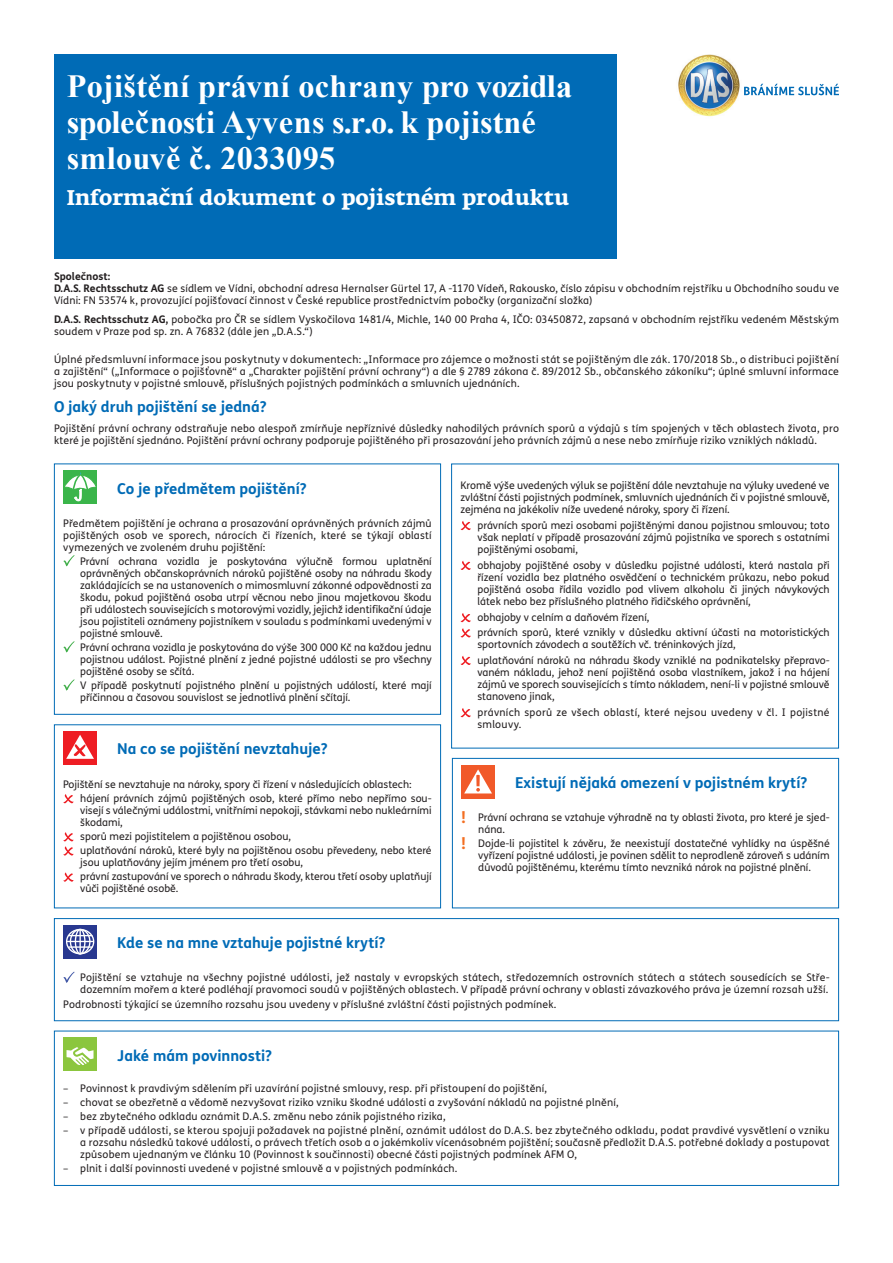
<style>
.page{position:relative;width:893px;height:1263px;background:#fff}
.page>*{position:absolute;margin:0;border:0;box-sizing:border-box;transform-origin:0 0}
.t1{font:700 32.25px/36px "Times New Roman";letter-spacing:.01em;color:#fff}
.t2{font:700 21px "Fedra Serif A Pro";color:#fff}
.t3{font:700 15px "FS Me Pro";color:#006bb6}
.t4{font:10.5px/12px "FS Me Pro";letter-spacing:.01em;color:#231f20}
.s1{font-weight:700}
.s2{font-weight:700;font-size:16.5px;color:#f36e21}
</style>
<div class="page">
<div style="left:54px;top:54px;width:563px;height:204px;background:#006bb6"></div>
<svg style="left:744px;top:84px;width:95px;height:11px"></svg>
<img style="left:678px;top:54px;width:62px;height:63px">
<div style="left:63px;top:470px;width:34px;height:34px;background:#3ab54a"></div>
<svg style="left:65px;top:472px;width:31px;height:30px"></svg>
<svg style="left:63px;top:555px;width:12px;height:11px"></svg>
<svg style="left:63px;top:641px;width:12px;height:11px"></svg>
<svg style="left:63px;top:679px;width:12px;height:12px"></svg>
<div style="left:54px;top:463px;width:387px;height:252px;border:1px solid #006bb6"></div>
<div style="left:461px;top:765px;width:34px;height:33px;background:#f15929"></div>
<svg style="left:464px;top:769px;width:28px;height:24px"></svg>
<div style="left:452px;top:758px;width:387px;height:150px;border:1px solid #006bb6"></div>
<div style="left:63px;top:731px;width:34px;height:34px;background:#ee1d23"></div>
<svg style="left:66px;top:735px;width:28px;height:24px"></svg>
<svg style="left:63px;top:794px;width:11px;height:9px"></svg>
<svg style="left:63px;top:832px;width:11px;height:23px"></svg>
<svg style="left:63px;top:872px;width:11px;height:10px"></svg>
<div style="left:54px;top:724px;width:387px;height:184px;border:1px solid #006bb6"></div>
<svg style="left:460px;top:521px;width:11px;height:9px"></svg>
<svg style="left:460px;top:561px;width:11px;height:9px"></svg>
<svg style="left:460px;top:613px;width:11px;height:9px"></svg>
<svg style="left:460px;top:628px;width:11px;height:9px"></svg>
<svg style="left:460px;top:656px;width:11px;height:9px"></svg>
<svg style="left:460px;top:708px;width:11px;height:9px"></svg>
<div style="left:451px;top:464px;width:388px;height:284px;border:1px solid #006bb6"></div>
<svg style="left:63px;top:925px;width:34px;height:34px"></svg>
<div style="left:66px;top:929px;width:28px;height:25px;border:1px solid #fff;border-radius:50%"></div>
<div style="left:70px;top:929px;width:21px;height:25px;border:1px solid #fff;border-radius:50%"></div>
<div style="left:75px;top:929px;width:11px;height:25px;border:1px solid #fff;border-radius:50%"></div>
<hr style="left:79px;top:929px;width:2px;height:25px;background:#fff">
<hr style="left:68px;top:946px;width:24px;height:2px;background:#fff">
<svg style="left:67px;top:935px;width:27px;height:7px"></svg>
<svg style="left:63px;top:972px;width:12px;height:11px"></svg>
<div style="left:54px;top:918px;width:785px;height:103px;border:1px solid #006bb6"></div>
<div style="left:63px;top:1037px;width:34px;height:34px;background:#8bc63e"></div>
<svg style="left:66px;top:1047px;width:28px;height:18px"></svg>
<div style="left:54px;top:1031px;width:785px;height:155px;border:1px solid #006bb6"></div>
<h1 class="t1" style="left:67px;top:67px;width:507px">Pojištění právní ochrany pro vozidla společnosti Ayvens s.r.o. k pojistné smlouvě č. 2033095</h1>
<h2 class="t2" style="left:67px;top:184px;width:504px">Informační dokument o pojistném produktu</h2>
<p class="t4" style="left:54px;top:270px;width:786px"><span class="s1">Společnost:<br>D.A.S. Rechtsschutz AG</span> se sídlem ve Vídni, obchodní adresa Hernalser Gürtel 17, A -1170 Vídeň, Rakousko, číslo zápisu v obchodním rejstříku u Obchodního soudu ve<br>Vídni: FN 53574 k, provozující pojišťovací činnost v České republice prostřednictvím pobočky (organizační složka)</p>
<p class="t4" style="left:54px;top:313px;width:786px"><span class="s1">D.A.S. Rechtsschutz AG,</span> pobočka pro ČR se sídlem Vyskočilova 1481/4, Michle, 140 00 Praha 4, IČO: 03450872, zapsaná v obchodním rejstříku vedeném Městským soudem v Praze pod sp. zn. A 76832 (dále jen „D.A.S.“)</p>
<p class="t4" style="left:54px;top:353px;width:786px;text-align:justify">Úplné předsmluvní informace jsou poskytnuty v dokumentech: „Informace pro zájemce o možnosti stát se pojištěným dle zák. 170/2018 Sb., o distribuci pojištění a zajištění“ („Informace o pojišťovně“ a „Charakter pojištění právní ochrany“) a dle § 2789 zákona č. 89/2012 Sb., občanského zákoníku“; úplné smluvní informace jsou poskytnuty v pojistné smlouvě, příslušných pojistných podmínkách a smluvních ujednáních.</p>
<h3 class="t3" style="left:54px;top:395px;width:214px">O jaký druh pojištění se jedná?</h3>
<p class="t4" style="left:54px;top:422px;width:786px">Pojištění právní ochrany odstraňuje nebo alespoň zmírňuje nepříznivé důsledky nahodilých právních sporů a výdajů s tím spojených v těch oblastech života, pro které je pojištění sjednáno. Pojištění právní ochrany podporuje pojištěného při prosazování jeho právních zájmů a nese nebo zmírňuje riziko vzniklých nákladů.</p>
<h3 class="t3" style="left:117px;top:477px;width:191px">Co je předmětem pojištění?</h3>
<p class="t4" style="left:63px;top:517px;width:370px;text-align:justify">Předmětem pojištění je ochrana a prosazování oprávněných právních zájmů pojištěných osob ve sporech, nárocích či řízeních, které se týkají oblastí vymezených ve zvoleném druhu pojištění:</p>
<p class="t4" style="left:80px;top:555px;width:353px;text-align:justify">Právní ochrana vozidla je poskytována výlučně formou uplatnění oprávněných občanskoprávních nároků pojištěné osoby na náhradu škody zakládajících se na ustanoveních o mimosmluvní zákonné odpovědnosti za škodu, pokud pojištěná osoba utrpí věcnou nebo jinou majetkovou škodu při událostech souvisejících s motorovými vozidly, jejichž identifikační údaje jsou pojistiteli oznámeny pojistníkem v souladu s podmínkami uvedenými v pojistné smlouvě.</p>
<p class="t4" style="left:80px;top:641px;width:353px;text-align:justify">Právní ochrana vozidla je poskytována do výše 300 000 Kč na každou jednu pojistnou událost. Pojistné plnění z jedné pojistné události se pro všechny pojištěné osoby se sčítá.</p>
<p class="t4" style="left:80px;top:679px;width:353px">V případě poskytnutí pojistného plnění u pojistných událostí, které mají příčinnou a časovou souvislost se jednotlivá plnění sčítají.</p>
<h3 class="t3" style="left:117px;top:737px;width:212px">Na co se pojištění nevztahuje?</h3>
<p class="t4" style="left:80px;top:777px;width:353px;line-height:14.1px;text-indent:-17px">Pojištění se nevztahuje na nároky, spory či řízení v následujících oblastech: hájení právních zájmů pojištěných osob, které přímo nebo nepřímo sou-</p>
<p class="t4" style="left:80px;top:804px;width:353px">visejí s válečnými událostmi, vnitřními nepokoji, stávkami nebo nukleárními škodami,</p>
<p class="t4" style="left:80px;top:829px;width:353px;line-height:14.1px">sporů mezi pojistitelem a pojištěnou osobou,<br>uplatňování nároků, které byly na pojištěnou osobu převedeny, nebo které</p>
<p class="t4" style="left:80px;top:855px;width:353px;line-height:14.1px">jsou uplatňovány jejím jménem pro třetí osobu,<br>právní zastupování ve sporech o náhradu škody, kterou třetí osoby uplatňují</p>
<p class="t4" style="left:80px;top:882px;width:100px">vůči pojištěné osobě.</p>
<p class="t4" style="left:460px;top:479px;width:371px;text-align:justify">Kromě výše uvedených výluk se pojištění dále nevztahuje na výluky uvedené ve zvláštní části pojistných podmínek, smluvních ujednáních či v pojistné smlouvě, zejména na jakékoliv níže uvedené nároky, spory či řízení.</p>
<p class="t4" style="left:477px;top:519px;width:354px;text-align:justify">právních sporů mezi osobami pojištěnými danou pojistnou smlouvou; toto však neplatí v případě prosazování zájmů pojistníka ve sporech s ostatními pojištěnými osobami,</p>
<p class="t4" style="left:477px;top:558px;width:354px;text-align:justify">obhajoby pojištěné osoby v důsledku pojistné události, která nastala při řízení vozidla bez platného osvědčení o technickém průkazu, nebo pokud pojištěná osoba řídila vozidlo pod vlivem alkoholu či jiných návykových látek nebo bez příslušného platného řidičského oprávnění,</p>
<p class="t4" style="left:477px;top:609px;width:354px;line-height:15.3px">obhajoby v celním a daňovém řízení,<br>právních sporů, které vznikly v důsledku aktivní účasti na motoristických</p>
<p class="t4" style="left:477px;top:637px;width:354px;line-height:15.3px">sportovních závodech a soutěžích vč. tréninkových jízd,<br>uplatňování nároků na náhradu škody vzniklé na podnikatelsky přepravo-</p>
<p class="t4" style="left:477px;top:666px;width:354px;text-align:justify">vaném nákladu, jehož není pojištěná osoba vlastníkem, jakož i na hájení zájmů ve sporech souvisejících s tímto nákladem, není-li v pojistné smlouvě stanoveno jinak,</p>
<p class="t4" style="left:477px;top:706px;width:354px">právních sporů ze všech oblastí, které nejsou uvedeny v čl. I pojistné smlouvy.</p>
<h3 class="t3" style="left:515px;top:771px;width:294px">Existují nějaká omezení v pojistném krytí?</h3>
<p class="t4" style="left:478px;top:811px;width:353px;text-indent:-17px"><span class="s2">!</span> Právní ochrana se vztahuje výhradně na ty oblasti života, pro které je sjed&shy;nána.</p>
<p class="t4" style="left:478px;top:837px;width:353px;text-align:justify;text-indent:-17px"><span class="s2">!</span> Dojde-li pojistitel k závěru, že neexistují dostatečné vyhlídky na úspěšné vyřízení pojistné události, je povinen sdělit to neprodleně zároveň s udáním důvodů pojištěnému, kterému tímto nevzniká nárok na pojistné plnění.</p>
<h3 class="t3" style="left:117px;top:931px;width:270px">Kde se na mne vztahuje pojistné krytí?</h3>
<p class="t4" style="left:80px;top:971px;width:751px">Pojištění se vztahuje na všechny pojistné události, jež nastaly v evropských státech, středozemních ostrovních státech a státech sousedících se Stře&shy;dozemním mořem a které podléhají pravomoci soudů v pojištěných oblastech. V případě právní ochrany v oblasti závazkového práva je územní rozsah užší.</p>
<p class="t4" style="left:63px;top:998px;width:495px">Podrobnosti týkající se územního rozsahu jsou uvedeny v příslušné zvláštní části pojistných podmínek.</p>
<h3 class="t3" style="left:117px;top:1044px;width:156px">Jaké mám povinnosti?</h3>
<p class="t4" style="left:63px;top:1082px;width:485px">– Povinnost k pravdivým sdělením při uzavírání pojistné smlouvy, resp. při přistoupení do pojištění,</p>
<p class="t4" style="left:63px;top:1096px;width:557px">– chovat se obezřetně a vědomě nezvyšovat riziko vzniku škodné události a zvyšování nákladů na pojistné plnění,</p>
<p class="t4" style="left:63px;top:1110px;width:384px">– bez zbytečného odkladu oznámit D.A.S. změnu nebo zánik pojistného rizika,</p>
<p class="t4" style="left:80px;top:1124px;width:751px;text-align:justify;text-indent:-17px">– v případě události, se kterou spojuji požadavek na pojistné plnění, oznámit událost do D.A.S. bez zbytečného odkladu, podat pravdivé vysvětlení o vzniku a rozsahu následků takové události, o právech třetích osob a o jakémkoliv vícenásobném pojištění; současně předložit D.A.S. potřebné doklady a postupovat způsobem ujednaným ve článku 10 (Povinnost k součinnosti) obecné části pojistných podmínek AFM O,</p>
<p class="t4" style="left:63px;top:1162px;width:396px">– plnit i další povinnosti uvedené v pojistné smlouvě a v pojistných podmínkách.</p>
</div>
